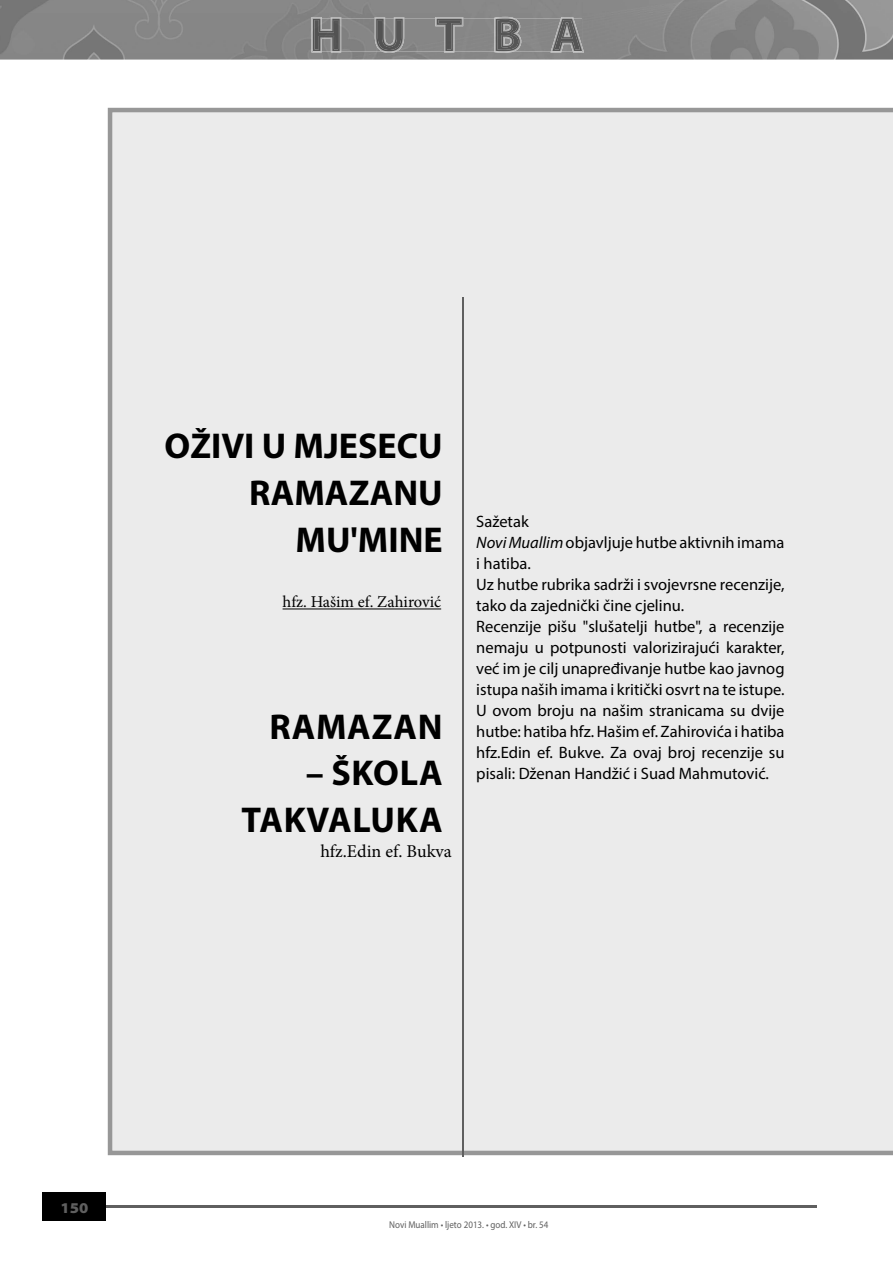
<style>
.page{position:relative;width:893px;height:1263px;background:#fff}
.page>*{position:absolute;margin:0;border:0;box-sizing:border-box;transform-origin:0 0}
.t1{font:700 36px/46.7px "Myriad Pro";color:#000;text-align:right}
.t2{font:700 36px/46.5px "Myriad Pro";letter-spacing:.02em;color:#000;text-align:right}
.t3{font:700 36px "Myriad Pro";letter-spacing:.025em;color:#000}
.t4{font:18px "Minion Pro";color:#000}
.t5{font:16.5px/21px "Myriad Pro";color:#000}
.t6{font:16.5px "Minion Pro";color:#000}
.t7{font:900 semi-expanded 15px "Myriad Pro";color:#5f5f5f}
.t8{font:9.9px "Myriad Pro";color:#5f5f5f;scale:.91 1}
.s1{font-style:italic}
</style>
<div class="page">
<div style="left:108px;top:108px;width:785px;height:1047px;background:#ebebeb"></div>
<img style="left:0;top:0;width:893px;height:60px">
<hr style="left:106px;top:1205px;width:710px;height:2px;background:#5f5f5f">
<div style="left:42px;top:1192px;width:64px;height:28px;background:#000"></div>
<img style="left:311px;top:17px;width:273px;height:36px">
<img style="left:313px;top:18px;width:269px;height:33px">
<hr style="left:463px;top:298px;width:1px;height:859px;background:#5f5f5f">
<hr style="left:283px;top:608px;width:158px;height:1px;background:#000">
<h1 class="t1" style="left:165px;top:422px;width:280px">OŽIVI U MJESECU<br>RAMAZANU<br>MU'MINE</h1>
<p class="t6" style="left:283px;top:591px;width:160px">hfz. Hašim ef. Zahirović</p>
<h1 class="t3" style="left:269px;top:703px;width:175px">RAMAZAN</h1>
<h1 class="t2" style="left:242px;top:749px;width:203px">– ŠKOLA<br>TAKVALUKA</h1>
<p class="t4" style="left:320px;top:839px;width:133px">hfz.Edin ef. Bukva</p>
<p class="t5" style="left:476px;top:510px;width:310px">Sažetak<br><span class="s1">Novi Muallim</span> objavljuje hutbe aktivnih imama i hatiba.<br>Uz hutbe rubrika sadrži i svojevrsne recenzije, tako da zajednički čine cjelinu.<br>Recenzije pišu "slušatelji hutbe", a recenzije nemaju u potpunosti valorizirajući karakter, već im je cilj unapređivanje hutbe kao javnog istupa naših imama i kritički osvrt na te istupe.<br>U ovom broju na našim stranicama su dvije hutbe: hatiba hfz. Hašim ef. Zahirovića i hatiba hfz.Edin ef. Bukve. Za ovaj broj recenzije su pisali: Dženan Handžić i Suad Mahmutović.</p>
<p class="t7" style="left:61px;top:1199px;width:29px">150</p>
<p class="t8" style="left:389px;top:1218px;width:176px">Novi Muallim • ljeto 2013. • god. XIV • br. 54</p>
</div>
